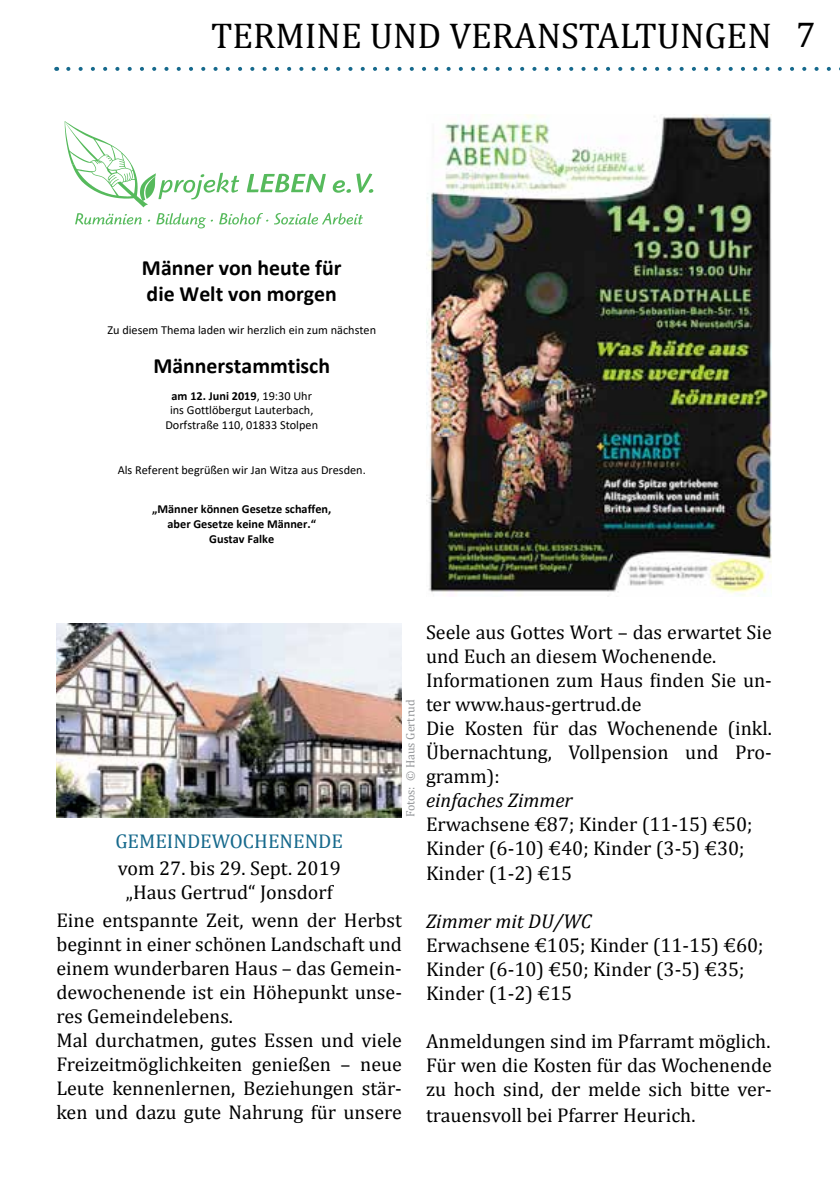
<style>
.page{position:relative;width:840px;height:1191px;background:#fff}
.page>*{position:absolute;margin:0;border:0;box-sizing:border-box;transform-origin:0 0}
.t1{font:36px "Cambria";color:#000}
.t2{font:700 21.8px/26.6px "Calibri";color:#000}
.t3{font:20px/24px "Cambria";color:#000}
.t4{font:italic 20px "Cambria";color:#000}
.t5{font:20px "Cambria";color:#16698c}
.t6{font:12.2px/15px "Calibri";color:#000;text-align:center}
.t7{font:700 12.2px/15px "Calibri";color:#000;text-align:center}
.t8{font:12px "Cambria";color:#939598}
.s1{font-weight:700}
</style>
<div class="page">
<svg style="left:68px;top:67px;width:772px;height:4px"></svg>
<img style="left:57px;top:624px;width:345px;height:193px">
<img style="left:426px;top:114px;width:345px;height:482px">
<svg style="left:75px;top:213px;width:67px;height:11px"></svg>
<svg style="left:156px;top:213px;width:57px;height:15px"></svg>
<svg style="left:219px;top:213px;width:49px;height:11px"></svg>
<svg style="left:274px;top:213px;width:89px;height:12px"></svg>
<svg style="left:247px;top:174px;width:78px;height:18px"></svg>
<svg style="left:332px;top:173px;width:41px;height:20px"></svg>
<svg style="left:65px;top:121px;width:174px;height:86px"></svg>
<h1 class="t1" style="left:211px;top:14px;width:606px">TERMINE UND VERANSTALTUNGEN 7</h1>
<p class="t2" style="left:142px;top:254px;width:201px">Männer von heute für die Welt von morgen</p>
<p class="t6" style="left:107px;top:322px;width:270px">Zu diesem Thema laden wir herzlich ein zum nächsten</p>
<p class="t2" style="left:153px;top:352px;width:178px">Männerstammtisch</p>
<p class="t6" style="left:165px;top:388px;width:154px"><span class="s1">am 12. Juni 2019</span>, 19:30 Uhr ins Gottlöbergut Lauterbach,<br>Dorfstraße 110, 01833 Stolpen</p>
<p class="t6" style="left:118px;top:462px;width:249px">Als Referent begrüßen wir Jan Witza aus Dresden.</p>
<p class="t7" style="left:152px;top:501px;width:180px">„Männer können Gesetze schaffen, aber Gesetze keine Männer.“<br>Gustav Falke</p>
<p class="t5" style="left:115px;top:829px;width:229px">GEMEINDEWOCHENENDE</p>
<p class="t3" style="left:118px;top:855px;width:224px;text-align:center">vom 27. bis 29. Sept. 2019 „Haus Gertrud“ Jonsdorf</p>
<p class="t8" style="left:403px;top:817px;width:120px;rotate:-90deg">Fotos: © Haus Gertrud</p>
<p class="t3" style="left:56px;top:908px;width:347px">Eine entspannte Zeit, wenn der Herbst beginnt in einer schönen Landschaft und einem wunderbaren Haus – das Gemein&shy;dewochenende ist ein Höhepunkt unse&shy;res Gemeindelebens.<br>Mal durchatmen, gutes Essen und viele Freizeitmöglichkeiten genießen – neue Leute kennenlernen, Beziehungen stär&shy;ken und dazu gute Nahrung für unsere</p>
<p class="t3" style="left:426px;top:620px;width:347px">Seele aus Gottes Wort – das erwartet Sie und Euch an diesem Wochenende.<br>Informationen zum Haus finden Sie un&shy;ter www.haus-gertrud.de<br>Die Kosten für das Wochenende (inkl.<br>Übernachtung, Vollpension und Pro&shy;gramm):</p>
<p class="t4" style="left:426px;top:788px;width:148px">einfaches Zimmer</p>
<p class="t3" style="left:426px;top:812px;width:328px">Erwachsene €87; Kinder (11-15) €50;<br>Kinder (6-10) €40; Kinder (3-5) €30;<br>Kinder (1-2) €15</p>
<p class="t4" style="left:426px;top:908px;width:167px">Zimmer mit DU/WC</p>
<p class="t3" style="left:426px;top:932px;width:339px">Erwachsene €105; Kinder (11-15) €60;<br>Kinder (6-10) €50; Kinder (3-5) €35;<br>Kinder (1-2) €15</p>
<p class="t3" style="left:426px;top:1028px;width:347px;text-align:justify">Anmeldungen sind im Pfarramt möglich.<br>Für wen die Kosten für das Wochenende zu hoch sind, der melde sich bitte ver-</p>
<p class="t3" style="left:426px;top:1102px;width:271px">trauensvoll bei Pfarrer Heurich.</p>
</div>
